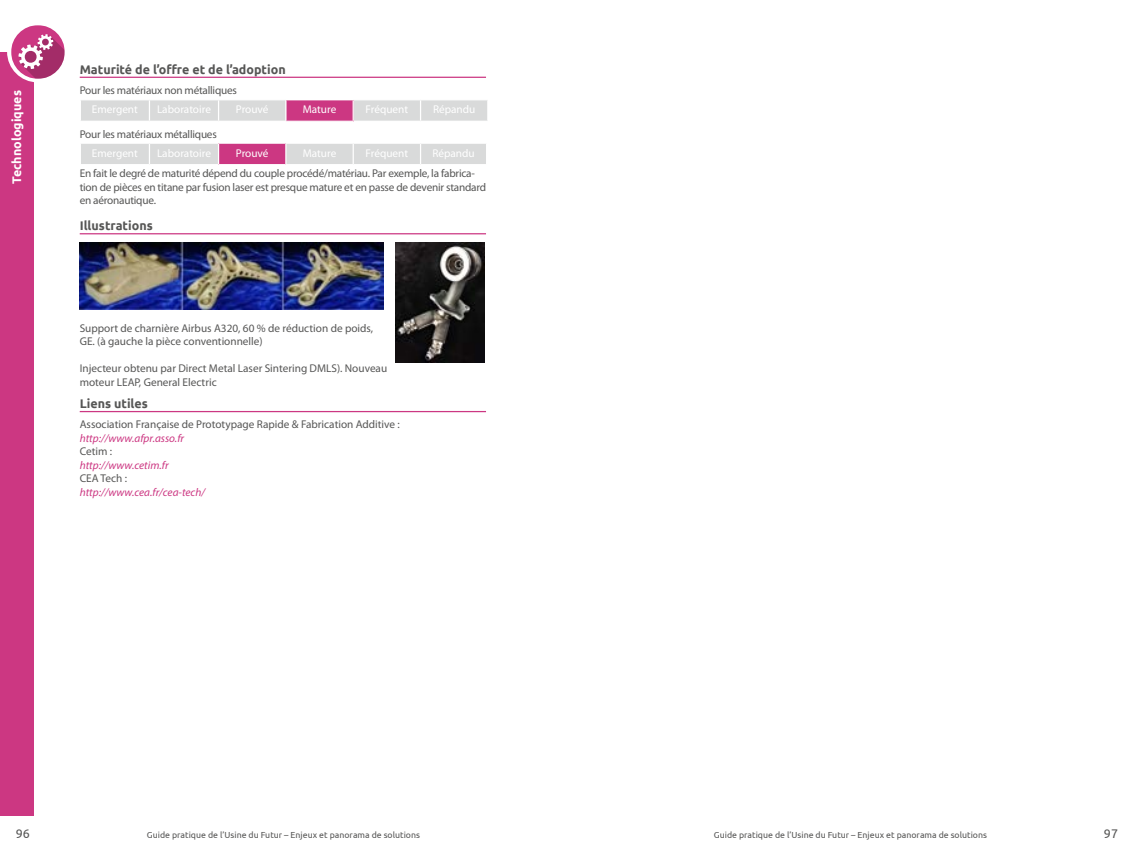
<style>
.page{position:relative;width:1134px;height:851px;background:#fff}
.page>*{position:absolute;margin:0;border:0;box-sizing:border-box;transform-origin:0 0}
.fiche-titre-N2_rose{font:700 12.5px "Ubuntu";color:#565655}
.titre_N3_rouge{font:700 12.5px "Ubuntu";color:#fff}
.t1{font:12.5px "Ubuntu";color:#565655}
.texte_courant{font:11.25px/13.5px "Myriad Pro";color:#565655}
.Texte_puce_rouge{font:11.25px/13.5px "Myriad Pro";letter-spacing:-.02em;color:#565655}
.texte_courant-2{font:11.25px "Myriad Pro";color:#fff}
.texte-lien-rose{font:italic 11.25px "Myriad Pro";color:#cc3782}
.fiche-titre-N2_rose-2{font:11.25px "Myriad Pro";letter-spacing:-.02em;color:#565655}
.t2{font:8.75px "Ubuntu";color:#565655}
</style>
<div class="page">
<div style="left:0;top:52px;width:34px;height:763px;background:#cc3782"></div>
<div style="left:7px;top:21px;width:61px;height:61px;background:#fff;border-radius:50%"></div>
<svg style="left:11px;top:25px;width:54px;height:54px"></svg>
<hr style="left:80px;top:77px;width:406px;height:1px;background:#cc3782">
<hr style="left:80px;top:233px;width:406px;height:1px;background:#cc3782">
<hr style="left:80px;top:411px;width:406px;height:1px;background:#cc3782">
<svg style="left:81px;top:100px;width:407px;height:21px;background:#d8c2cd"></svg>
<svg style="left:81px;top:143px;width:405px;height:21px;background:#d8c2ce"></svg>
<img style="left:80px;top:243px;width:303px;height:66px">
<img style="left:395px;top:243px;width:90px;height:120px">
<p class="titre_N3_rouge" style="left:9px;top:184px;width:95px;rotate:-90deg">Technologiques</p>
<p class="fiche-titre-N2_rose" style="left:80px;top:61px;width:207px">Maturité de l’offre et de l’adoption</p>
<p class="fiche-titre-N2_rose-2" style="left:80px;top:83px;width:159px">Pour les matériaux non métalliques</p>
<p class="texte_courant-2" style="left:92px;top:102px;width:47px">Emergent</p>
<p class="texte_courant-2" style="left:157px;top:102px;width:55px">Laboratoire</p>
<p class="texte_courant-2" style="left:236px;top:102px;width:34px">Prouvé</p>
<p class="texte_courant-2" style="left:303px;top:102px;width:35px">Mature</p>
<p class="texte_courant-2" style="left:366px;top:102px;width:44px">Fréquent</p>
<p class="texte_courant-2" style="left:433px;top:102px;width:44px">Répandu</p>
<p class="Texte_puce_rouge" style="left:80px;top:127px;width:139px">Pour les matériaux métalliques</p>
<p class="texte_courant-2" style="left:92px;top:146px;width:47px">Emergent</p>
<p class="texte_courant-2" style="left:157px;top:146px;width:55px">Laboratoire</p>
<p class="texte_courant-2" style="left:236px;top:146px;width:34px">Prouvé</p>
<p class="texte_courant-2" style="left:303px;top:146px;width:35px">Mature</p>
<p class="texte_courant-2" style="left:366px;top:146px;width:44px">Fréquent</p>
<p class="texte_courant-2" style="left:432px;top:146px;width:44px">Répandu</p>
<p class="Texte_puce_rouge" style="left:80px;top:167px;width:408px">En fait le degré de maturité dépend du couple procédé/matériau. Par exemple, la fabrica&shy;tion de pièces en titane par fusion laser est presque mature et en passe de devenir standard en aéronautique.</p>
<p class="fiche-titre-N2_rose" style="left:80px;top:218px;width:75px">Illustrations</p>
<p class="texte_courant" style="left:80px;top:321px;width:295px">Support de charnière Airbus A320, 60 % de réduction de poids,<br>GE. (à gauche la pièce conventionnelle)</p>
<p class="texte_courant" style="left:80px;top:361px;width:309px">Injecteur obtenu par Direct Metal Laser Sintering DMLS). Nouveau moteur LEAP, General Electric</p>
<p class="fiche-titre-N2_rose" style="left:80px;top:396px;width:70px">Liens utiles</p>
<p class="texte_courant" style="left:80px;top:417px;width:322px">Association Française de Prototypage Rapide &amp; Fabrication Additive :</p>
<p class="texte-lien-rose" style="left:80px;top:431px;width:106px">http://www.afpr.asso.fr</p>
<p class="texte_courant" style="left:80px;top:444px;width:34px">Cetim :</p>
<p class="texte-lien-rose" style="left:80px;top:458px;width:90px">http://www.cetim.fr</p>
<p class="texte_courant" style="left:80px;top:471px;width:49px">CEA Tech :</p>
<p class="texte-lien-rose" style="left:80px;top:485px;width:127px">http://www.cea.fr/cea-tech/</p>
<p class="t1" style="left:16px;top:825px;width:16px">96</p>
<p class="t2" style="left:147px;top:829px;width:275px">Guide pratique de l’Usine du Futur – Enjeux et panorama de solutions</p>
<p class="t2" style="left:714px;top:829px;width:275px">Guide pratique de l’Usine du Futur – Enjeux et panorama de solutions</p>
<p class="t1" style="left:1104px;top:825px;width:16px">97</p>
</div>
